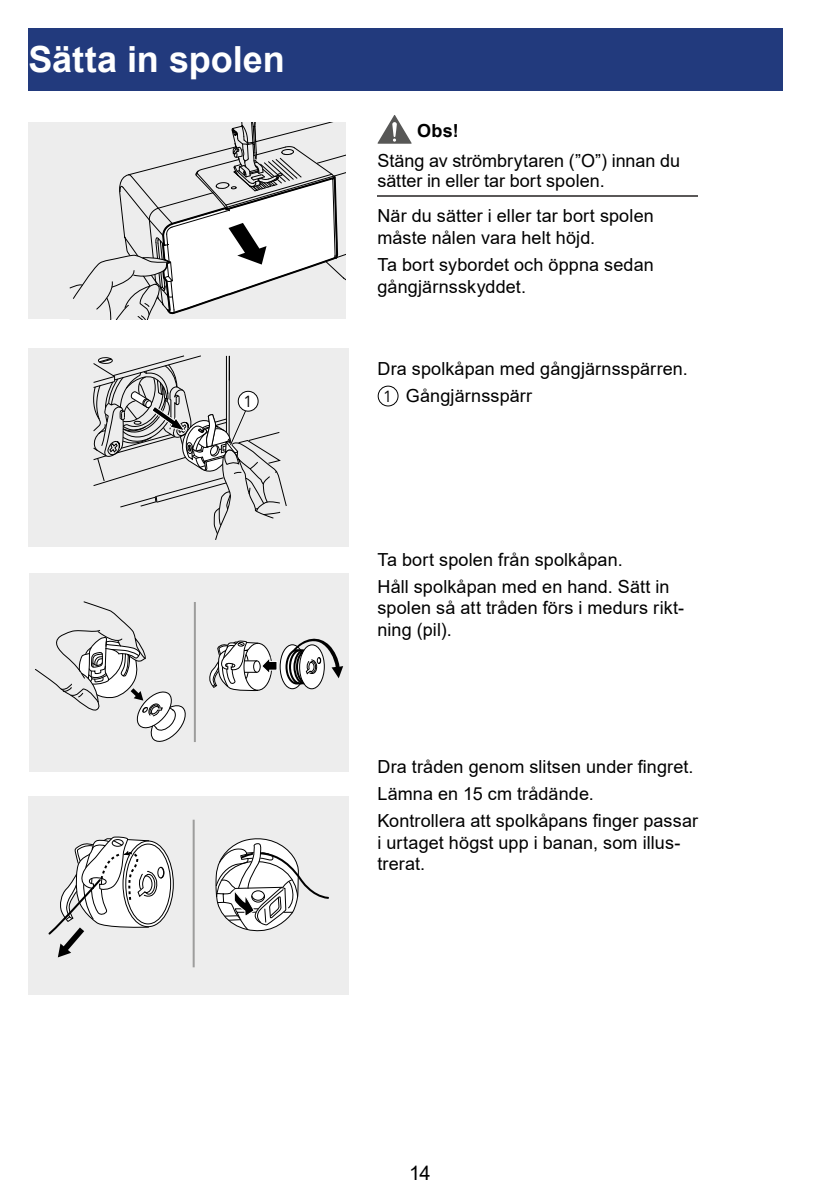
<style>
.page{position:relative;width:840px;height:1191px;background:#fff}
.page>*{position:absolute;margin:0;border:0;box-sizing:border-box;transform-origin:0 0}
.t1{font:700 36px "Arial";color:#fff}
.t2{font:20px "Arial";color:#000}
.t3{font:18px/21.6px "Arial";letter-spacing:.005em;color:#000}
.t4{font:700 18px "Arial";color:#000}
.t5{font:16px "Avenir LT Std";color:#000}
</style>
<div class="page">
<div style="left:28px;top:28px;width:754px;height:63px;background:#223a7d"></div>
<hr style="left:377px;top:195px;width:320px;height:2px;background:#5a5858">
<div style="left:28px;top:123px;width:317px;height:196px;background:#ededed"></div>
<svg style="left:69px;top:122px;width:276px;height:198px"></svg>
<svg style="left:377px;top:115px;width:34px;height:29px"></svg>
<div style="left:28px;top:348px;width:321px;height:198px;background:#ededed"></div>
<svg style="left:93px;top:355px;width:194px;height:185px"></svg>
<div style="left:238px;top:391px;width:20px;height:20px;background:#fff;border-radius:50%"></div>
<div style="left:237px;top:391px;width:21px;height:21px;border:1px solid #000;border-radius:50%"></div>
<div style="left:30px;top:573px;width:319px;height:199px;background:#ededed"></div>
<svg style="left:35px;top:601px;width:151px;height:141px"></svg>
<svg style="left:209px;top:638px;width:134px;height:54px"></svg>
<hr style="left:194px;top:602px;width:2px;height:140px;background:#9d9d9c">
<div style="left:28px;top:796px;width:321px;height:199px;background:#ededed"></div>
<svg style="left:215px;top:838px;width:114px;height:94px"></svg>
<svg style="left:48px;top:836px;width:126px;height:121px"></svg>
<hr style="left:192px;top:819px;width:2px;height:148px;background:#9d9d9c">
<div style="left:377px;top:385px;width:21px;height:21px;border:1px solid #000;border-radius:50%"></div>
<h1 class="t1" style="left:28px;top:34px;width:258px">Sätta in spolen</h1>
<p class="t4" style="left:417px;top:118px;width:43px">Obs!</p>
<p class="t3" style="left:377px;top:151px;width:304px;line-height:20px">Stäng av strömbrytaren (”O”) innan du sätter in eller tar bort spolen.</p>
<p class="t3" style="left:377px;top:205px;width:278px">När du sätter i eller tar bort spolen måste nålen vara helt höjd.</p>
<p class="t3" style="left:377px;top:254px;width:278px">Ta bort sybordet och öppna sedan gångjärnsskyddet.</p>
<p class="t3" style="left:405px;top:354px;width:283px;line-height:27.2px;text-indent:-28px">Dra spolkåpan med gångjärnsspärren.<br>Gångjärnsspärr</p>
<p class="t5" style="left:243px;top:392px;width:10px">1</p>
<p class="t5" style="left:383px;top:387px;width:10px">1</p>
<p class="t3" style="left:377px;top:545px;width:293px;line-height:27.2px">Ta bort spolen från spolkåpan.<br>Håll spolkåpan med en hand. Sätt in</p>
<p class="t3" style="left:377px;top:597px;width:308px">spolen så att tråden förs i medurs rikt&shy;ning (pil).</p>
<p class="t3" style="left:377px;top:752px;width:322px;line-height:27.2px">Dra tråden genom slitsen under fingret.<br>Lämna en 15 cm trådände.<br>Kontrollera att spolkåpans finger passar</p>
<p class="t3" style="left:377px;top:831px;width:304px">i urtaget högst upp i banan, som illus&shy;trerat.</p>
<p class="t2" style="left:409px;top:1159px;width:23px">14</p>
</div>
